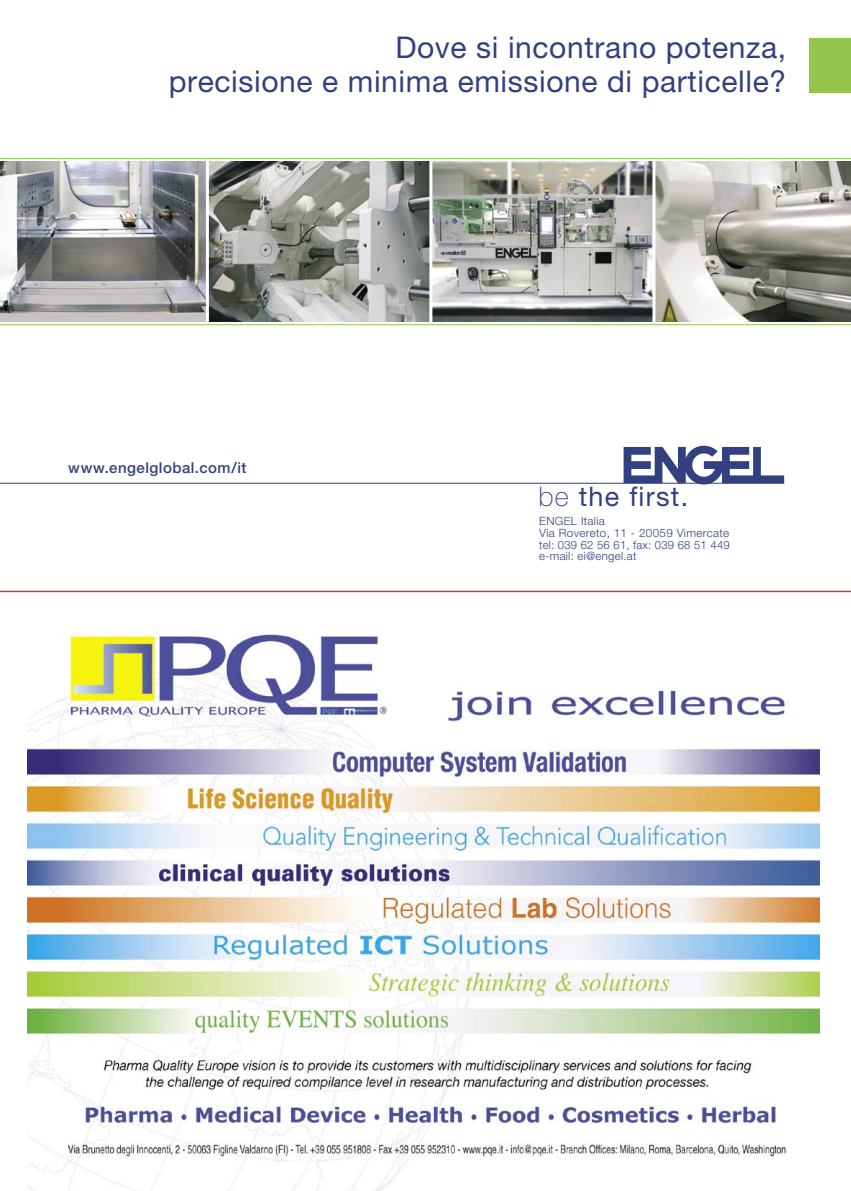
<style>
.page{position:relative;width:851px;height:1191px;background:#fff}
.page>*{position:absolute;margin:0;border:0;box-sizing:border-box;transform-origin:0 0}
.t1{font:30px/34.2px "Helvetica Neue LT Pro";letter-spacing:.02em;color:#32407f;text-align:right}
.t2{font:27px "Helvetica Neue";letter-spacing:.045em;color:#32407f}
.t3{font:500 15px "Helvetica Neue LT Pro";letter-spacing:.03em;color:#32407f}
.t4{font:300 11.4px/11.9px "Helvetica Neue LT Pro";letter-spacing:.025em;color:#32407f}
.s1{font-weight:100}
</style>
<div class="page">
<img style="left:0;top:162px;width:850px;height:159px">
<svg style="left:623px;top:446px;width:161px;height:37px"></svg>
<hr style="left:0;top:483px;width:784px;height:1px;background:#32407f">
<hr style="left:0;top:158px;width:850px;height:1px;background:#96c54f">
<hr style="left:0;top:324px;width:850px;height:1px;background:#96c54f">
<div style="left:809px;top:38px;width:41px;height:54px;background:#96c54f"></div>
<hr style="left:206px;top:161px;width:3px;height:162px;background:#fff">
<hr style="left:429px;top:161px;width:3px;height:162px;background:#fff">
<hr style="left:652px;top:161px;width:3px;height:162px;background:#fff">
<img style="left:28px;top:630px;width:791px;height:561px">
<hr style="left:0;top:590px;width:850px;height:2px;background:#c44127">
<p class="t1" style="left:169px;top:30px;width:619px">Dove si incontrano potenza,<br>precisione e minima emissione di particelle?</p>
<p class="t3" style="left:68px;top:459px;width:180px">www.engelglobal.com/it</p>
<p class="t2" style="left:538px;top:480px;width:151px"><span class="s1">be</span> the first.</p>
<p class="t4" style="left:539px;top:514px;width:192px">ENGEL Italia<br>Via Rovereto, 11 - 20059 Vimercate tel: 039 62 56 61, fax: 039 68 51 449 e-mail: ei@engel.at</p>
</div>
